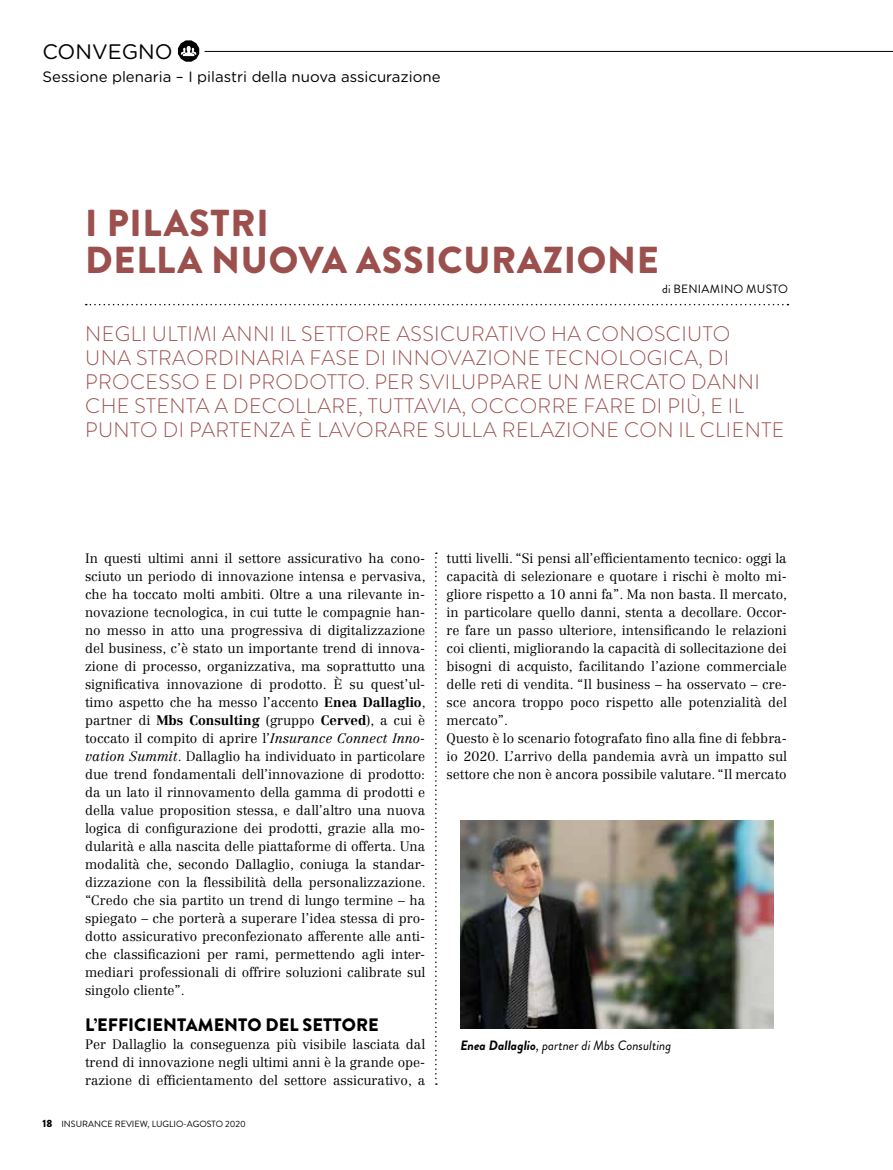
<style>
.page{position:relative;width:893px;height:1170px;background:#fff}
.page>*{position:absolute;margin:0;border:0;box-sizing:border-box;transform-origin:0 0}
.t1{font:900 37.5px/37.5px "Brandon Grotesque";letter-spacing:.02em;color:#9c504e}
.t2{font:300 21px/24px "Brandon Grotesque";letter-spacing:.02em;color:#9c504e}
.t3{font:21px "Gotham Rounded";color:#000}
.t4{font:900 18px "Brandon Grotesque";letter-spacing:.005em;color:#000}
.t5{font:15px "Gotham Rounded";color:#000}
.t6{font:300 13.5px/18px "Centennial LT Std";color:#000;text-align:justify}
.t7{font:italic 13.5px "Brandon Grotesque";color:#000}
.t8{font:12px "Brandon Grotesque";letter-spacing:.02em;color:#000}
.t9{font:9px "Brandon Grotesque";color:#000}
.s1{font-weight:700}
.s2{font-style:italic}
.s3{font-weight:900;font-size:10.5px}
</style>
<div class="page">
<svg style="left:178px;top:40px;width:21px;height:22px"></svg>
<hr style="left:205px;top:51px;width:688px;height:1px;background:#000">
<svg style="left:435px;top:552px;width:2px;height:532px"></svg>
<svg style="left:86px;top:304px;width:702px;height:1px"></svg>
<img style="left:460px;top:820px;width:313px;height:208px">
<h2 class="t3" style="left:43px;top:37px;width:132px">CONVEGNO</h2>
<p class="t5" style="left:43px;top:66px;width:400px">Sessione plenaria – I pilastri della nuova assicurazione</p>
<h1 class="t1" style="left:85px;top:205px;width:575px">I PILASTRI<br>DELLA NUOVA ASSICURAZIONE</h1>
<p class="t8" style="left:662px;top:281px;width:127px">di BENIAMINO MUSTO</p>
<p class="t2" style="left:85px;top:322px;width:701px">NEGLI ULTIMI ANNI IL SETTORE ASSICURATIVO HA CONOSCIUTO<br>UNA STRAORDINARIA FASE DI INNOVAZIONE TECNOLOGICA, DI PROCESSO E DI PRODOTTO. PER SVILUPPARE UN MERCATO DANNI CHE STENTA A DECOLLARE, TUTTAVIA, OCCORRE FARE DI PIÙ, E IL PUNTO DI PARTENZA È LAVORARE SULLA RELAZIONE CON IL CLIENTE</p>
<p class="t6" style="left:85px;top:549px;width:342px">In questi ultimi anni il settore assicurativo ha cono&shy;sciuto un periodo di innovazione intensa e pervasiva, che ha toccato molti ambiti. Oltre a una rilevante in&shy;novazione tecnologica, in cui tutte le compagnie han&shy;no messo in atto una progressiva di digitalizzazione del business, c’è stato un importante trend di innova&shy;zione di processo, organizzativa, ma soprattutto una significativa innovazione di prodotto. È su quest’ul&shy;timo aspetto che ha messo l’accento <span class="s1">Enea Dallaglio</span>, partner di <span class="s1">Mbs Consulting</span> (gruppo <span class="s1">Cerved</span>), a cui è toccato il compito di aprire l’<span class="s2">Insurance Connect Inno&shy;vation Summit</span>. Dallaglio ha individuato in particolare due trend fondamentali dell’innovazione di prodotto: da un lato il rinnovamento della gamma di prodotti e della value proposition stessa, e dall’altro una nuova logica di configurazione dei prodotti, grazie alla mo&shy;dularità e alla nascita delle piattaforme di offerta. Una modalità che, secondo Dallaglio, coniuga la standar&shy;dizzazione con la flessibilità della personalizzazione. “Credo che sia partito un trend di lungo termine – ha spiegato – che porterà a superare l’idea stessa di pro&shy;dotto assicurativo preconfezionato afferente alle anti&shy;che classificazioni per rami, permettendo agli inter&shy;mediari professionali di offrire soluzioni calibrate sul singolo cliente”.</p>
<h3 class="t4" style="left:85px;top:1011px;width:295px">L’EFFICIENTAMENTO DEL SETTORE</h3>
<p class="t6" style="left:85px;top:1035px;width:342px">Per Dallaglio la conseguenza più visibile lasciata dal trend di innovazione negli ultimi anni è la grande ope&shy;razione di efficientamento del settore assicurativo, a</p>
<p class="t9" style="left:43px;top:1117px;width:205px"><span class="s3">18</span> INSURANCE REVIEW, LUGLIO-AGOSTO 2020</p>
<p class="t6" style="left:447px;top:549px;width:342px;text-align:left">tutti livelli. “Si pensi all’efficientamento tecnico: oggi la capacità di selezionare e quotare i rischi è molto mi&shy;gliore rispetto a 10 anni fa”. Ma non basta. Il mercato, in particolare quello danni, stenta a decollare. Occor&shy;re fare un passo ulteriore, intensificando le relazioni coi clienti, migliorando la capacità di sollecitazione dei bisogni di acquisto, facilitando l’azione commerciale delle reti di vendita. “Il business – ha osservato – cre&shy;sce ancora troppo poco rispetto alle potenzialità del mercato”.<br>Questo è lo scenario fotografato fino alla fine di febbra&shy;io 2020. L’arrivo della pandemia avrà un impatto sul settore che non è ancora possibile valutare. “Il mercato</p>
<p class="t7" style="left:460px;top:1036px;width:212px"><span class="s1">Enea Dallaglio</span>, partner di Mbs Consulting</p>
</div>
